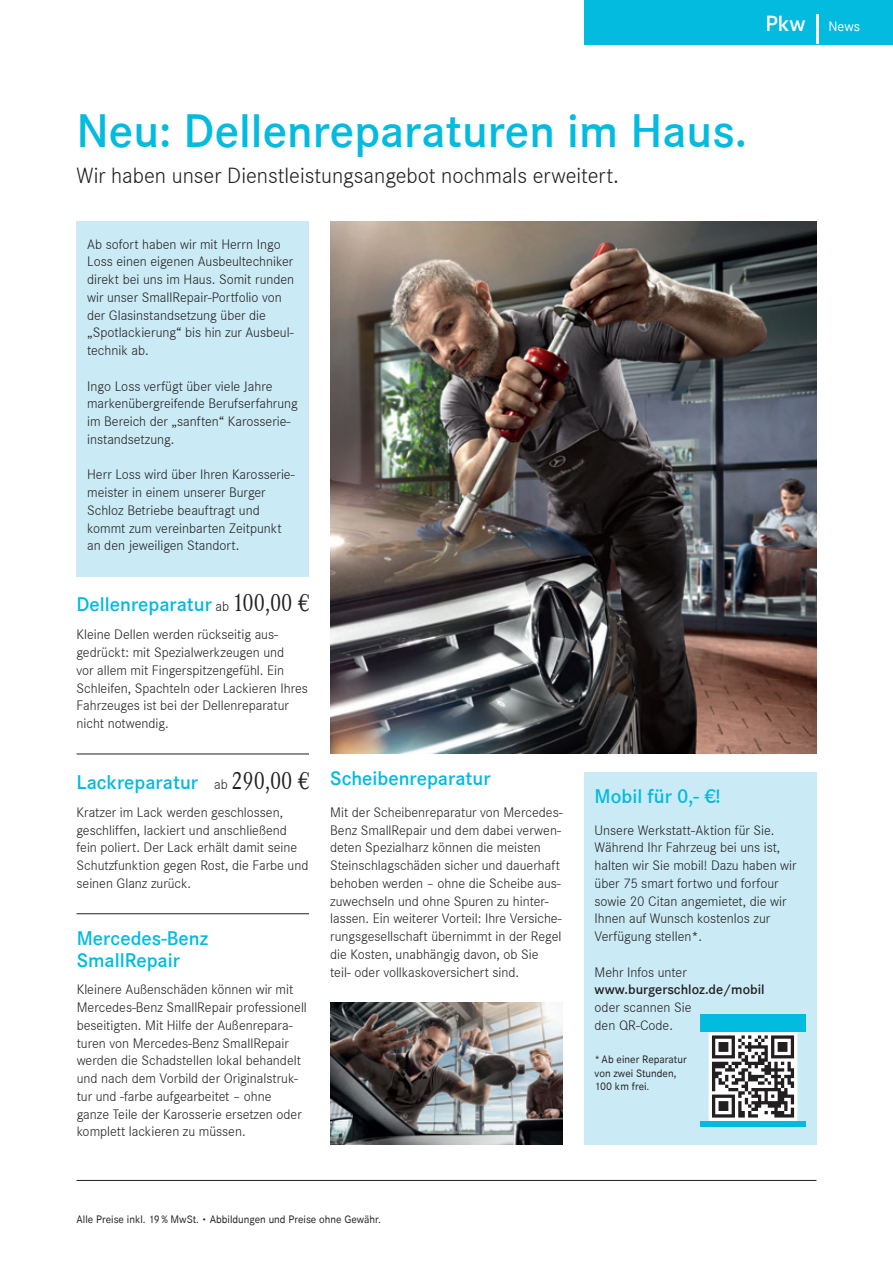
<style>
.page{position:relative;width:893px;height:1263px;background:#fff}
.page>*{position:absolute;margin:0;border:0;box-sizing:border-box;transform-origin:0 0}
.t1{font:600 48.75px "Corporate S";color:#02bbdf}
.t2{font:300 22.8px "Corporate S";color:#231f20}
.t3{font:600 20.55px/21.8px "Corporate S";color:#02bbdf}
.t4{font:300 14.25px/17.7px "Corporate S";color:#231f20}
.t5{font:600 14.25px "Corporate S";color:#231f20}
.t6{font:14.25px "Corporate S";color:#fff}
.t7{font:11.25px/13.4px "Corporate S";color:#231f20}
.s1{font-weight:600;font-size:22.8px}
.s2{font-weight:300;font-size:14.25px;color:#231f20}
.s3{font-family:"Corporate A";font-weight:400;font-size:25.5px;color:#231f20}
.s4{font-size:7.5px}
</style>
<div class="page">
<hr style="left:77px;top:1180px;width:739px;height:1px;background:#231f20">
<div style="left:584px;top:0;width:309px;height:44px;background:#02bbdf"></div>
<hr style="left:816px;top:15px;width:3px;height:29px;background:#fff">
<div style="left:584px;top:772px;width:232px;height:372px;background:#caebf6"></div>
<div style="left:709px;top:1032px;width:88px;height:89px;background:linear-gradient(to right,#fefefe,#fff)"></div>
<svg style="left:712px;top:1035px;width:82px;height:82px;background:#8c8a8a"></svg>
<div style="left:77px;top:221px;width:232px;height:355px;background:#caebf6"></div>
<img style="left:330px;top:221px;width:486px;height:533px">
<hr style="left:77px;top:753px;width:232px;height:1px;background:#231f20">
<hr style="left:77px;top:913px;width:232px;height:1px;background:#231f20">
<img style="left:330px;top:1002px;width:233px;height:142px">
<div style="left:700px;top:1014px;width:106px;height:18px;background:#02bbdf"></div>
<div style="left:700px;top:1121px;width:106px;height:6px;background:#02bbdf"></div>
<p class="t6" style="left:765px;top:18px;width:96px"><span class="s1">Pkw</span> News</p>
<h1 class="t1" style="left:77px;top:103px;width:672px">Neu: Dellenreparaturen im Haus.</h1>
<h2 class="t2" style="left:77px;top:163px;width:544px">Wir haben unser Dienstleistungsangebot nochmals erweitert.</h2>
<p class="t4" style="left:87px;top:235px;width:209px">Ab sofort haben wir mit Herrn Ingo<br>Loss einen eigenen Ausbeultechniker direkt bei uns im Haus. Somit runden wir unser SmallRepair-Portfolio von der Glasinstandsetzung über die „Spotlackierung“ bis hin zur Ausbeul&shy;technik ab.</p>
<p class="t4" style="left:87px;top:377px;width:212px">Ingo Loss verfügt über viele Jahre markenübergreifende Berufserfahrung im Bereich der „sanften“ Karosserie&shy;instandsetzung.</p>
<p class="t4" style="left:87px;top:466px;width:209px">Herr Loss wird über Ihren Karosserie&shy;meister in einem unserer Burger<br>Schloz Betriebe beauftragt und kommt zum vereinbarten Zeitpunkt an den jeweiligen Standort.</p>
<h3 class="t3" style="left:77px;top:594px;width:234px">Dellenreparatur <span class="s2">ab</span> <span class="s3">100,00 €</span></h3>
<p class="t4" style="left:77px;top:626px;width:233px">Kleine Dellen werden rückseitig aus&shy;gedrückt: mit Spezialwerkzeugen und<br>vor allem mit Fingerspitzengefühl. Ein Schleifen, Spachteln oder Lackieren Ihres Fahrzeuges ist bei der Dellenreparatur nicht notwendig.</p>
<h3 class="t3" style="left:77px;top:771px;width:234px">Lackreparatur <span class="s2">ab</span> <span class="s3">290,00 €</span></h3>
<p class="t4" style="left:77px;top:803px;width:233px">Kratzer im Lack werden geschlossen, geschliffen, lackiert und anschließend fein poliert. Der Lack erhält damit seine Schutzfunktion gegen Rost, die Farbe und seinen Glanz zurück.</p>
<h3 class="t3" style="left:77px;top:928px;width:133px">Mercedes-Benz<br>SmallRepair</h3>
<p class="t4" style="left:77px;top:981px;width:232px">Kleinere Außenschäden können wir mit Mercedes-Benz SmallRepair professionell beseitigten. Mit Hilfe der Außenrepara&shy;turen von Mercedes-Benz SmallRepair werden die Schadstellen lokal behandelt und nach dem Vorbild der Originalstruk&shy;tur und -farbe aufgearbeitet – ohne ganze Teile der Karosserie ersetzen oder komplett lackieren zu müssen.</p>
<h3 class="t3" style="left:330px;top:768px;width:162px">Scheibenreparatur</h3>
<p class="t4" style="left:330px;top:803px;width:234px">Mit der Scheibenreparatur von Mercedes-Benz SmallRepair und dem dabei verwen&shy;deten Spezialharz können die meisten Steinschlagschäden sicher und dauerhaft behoben werden – ohne die Scheibe aus&shy;zuwechseln und ohne Spuren zu hinter&shy;lassen. Ein weiterer Vorteil: Ihre Versiche&shy;rungsgesellschaft übernimmt in der Regel die Kosten, unabhängig davon, ob Sie teil- oder vollkaskoversichert sind.</p>
<p class="t7" style="left:77px;top:1213px;width:306px">Alle Preise inkl. 19% MwSt. <span class="s4">•</span> Abbildungen und Preise ohne Gewähr.</p>
<h3 class="t3" style="left:595px;top:786px;width:128px">Mobil für 0,- €!</h3>
<p class="t4" style="left:595px;top:821px;width:203px">Unsere Werkstatt-Aktion für Sie.<br>Während Ihr Fahrzeug bei uns ist, halten wir Sie mobil! Dazu haben wir über 75 smart fortwo und forfour sowie 20 Citan angemietet, die wir<br>Ihnen auf Wunsch kostenlos zur<br>Verfügung stellen*.</p>
<p class="t4" style="left:595px;top:963px;width:94px">Mehr Infos unter</p>
<p class="t5" style="left:595px;top:981px;width:171px">www.burgerschloz.de/mobil</p>
<p class="t4" style="left:595px;top:999px;width:98px">oder scannen Sie den QR-Code.</p>
<p class="t7" style="left:595px;top:1053px;width:94px">*Ab einer Reparatur von zwei Stunden,<br>100 km frei.</p>
</div>
